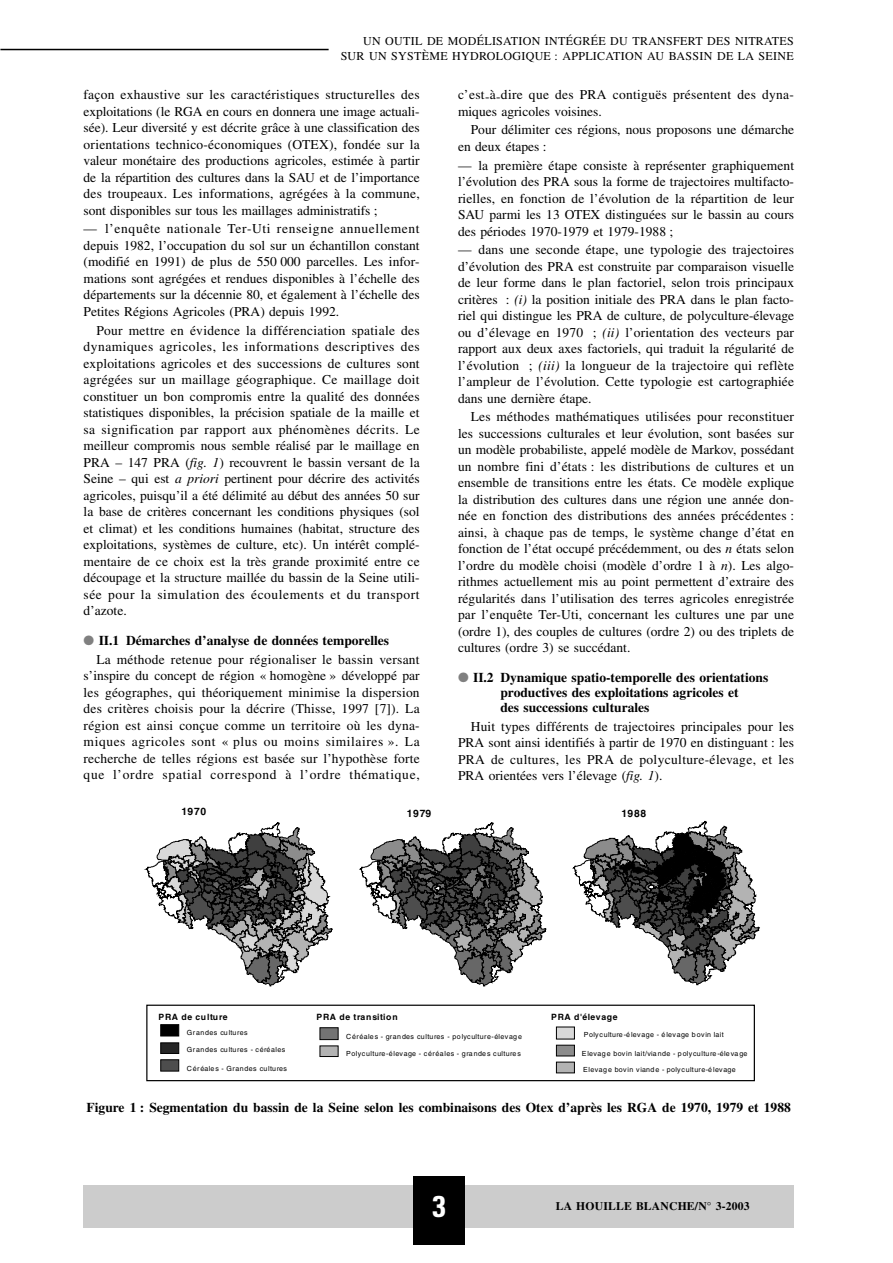
<style>
.page{position:relative;width:893px;height:1263px;background:#fff}
.page>*{position:absolute;margin:0;border:0;box-sizing:border-box;transform-origin:0 0}
.t1{font:700 condensed 30px "Univers";color:#fff}
.t2{font:13.5px/16.5px "Times";color:#000;text-align:justify}
.t3{font:700 13.5px/15px "Times";color:#000}
.t4{font:13.5px/18.6px "Times";letter-spacing:.02em;color:#000}
.t5{font:13.5px/16.5px "Times";letter-spacing:.025em;color:#000}
.t6{font:12px/14.4px "Times";letter-spacing:.025em;color:#000;text-align:right}
.t7{font:700 11.7px "Times";letter-spacing:.015em;color:#000}
.t8{font:700 10.35px "Helvetica";letter-spacing:.04em;color:#000}
.t9{font:700 8.7px "Helvetica";letter-spacing:.075em;color:#000}
.t10{font:7.05px "Helvetica";letter-spacing:.06em;color:#000}
.s1{font-style:italic}
.s2{color:#808080}
.s3{font-weight:700}
</style>
<div class="page">
<div style="left:84px;top:1185px;width:709px;height:42px;background:#ccc"></div>
<div style="left:413px;top:1176px;width:51px;height:68px;background:#000"></div>
<hr style="left:0;top:49px;width:328px;height:1px;background:#000">
<div style="left:160px;top:1043px;width:19px;height:11px;background:#262626;border:1px solid #000"></div>
<div style="left:160px;top:1059px;width:19px;height:12px;background:#4d4d4d;border:1px solid #000"></div>
<div style="left:160px;top:1024px;width:19px;height:12px;background:#000;border:1px solid #000"></div>
<div style="left:319px;top:1046px;width:19px;height:11px;background:#b3b3b3;border:1px solid #000"></div>
<div style="left:319px;top:1027px;width:19px;height:13px;background:#737373;border:1px solid #000"></div>
<div style="left:556px;top:1027px;width:18px;height:12px;background:#d9d9d9"></div>
<div style="left:556px;top:1062px;width:18px;height:11px;background:#b3b3b3"></div>
<div style="left:556px;top:1045px;width:18px;height:11px;background:#8c8c8c;border:1px solid #000"></div>
<div style="left:146px;top:1005px;width:609px;height:76px;border:1px solid #000"></div>
<svg style="left:359px;top:823px;width:187px;height:163px"></svg>
<svg style="left:573px;top:821px;width:186px;height:164px"></svg>
<svg style="left:145px;top:823px;width:187px;height:163px"></svg>
<p class="t6" style="left:340px;top:35px;width:454px">UN OUTIL DE MODÉLISATION INTÉGRÉE DU TRANSFERT DES NITRATES<br>SUR UN SYSTÈME HYDROLOGIQUE : APPLICATION AU BASSIN DE LA SEINE</p>
<p class="t2" style="left:84px;top:88px;width:337px">façon exhaustive sur les caractéristiques structurelles des exploitations (le RGA en cours en donnera une image actuali&shy;sée). Leur diversité y est décrite grâce à une classification des orientations technico-économiques (OTEX), fondée sur la valeur monétaire des productions agricoles, estimée à partir de la répartition des cultures dans la SAU et de l’importance des troupeaux. Les informations, agrégées à la commune, sont disponibles sur tous les maillages administratifs ;</p>
<p class="t2" style="left:84px;top:222px;width:337px">— l’enquête nationale Ter-Uti renseigne annuellement depuis 1982, l’occupation du sol sur un échantillon constant (modifié en 1991) de plus de 550 000 parcelles. Les infor&shy;mations sont agrégées et rendues disponibles à l’échelle des départements sur la décennie 80, et également à l’échelle des Petites Régions Agricoles (PRA) depuis 1992.</p>
<p class="t2" style="left:84px;top:323px;width:337px;text-indent:13px">Pour mettre en évidence la différenciation spatiale des dynamiques agricoles, les informations descriptives des exploitations agricoles et des successions de cultures sont agrégées sur un maillage géographique. Ce maillage doit constituer un bon compromis entre la qualité des données statistiques disponibles, la précision spatiale de la maille et sa signification par rapport aux phénomènes décrits. Le meilleur compromis nous semble réalisé par le maillage en PRA – 147 PRA (<span class="s1">fig. 1</span>) recouvrent le bassin versant de la Seine – qui est <span class="s1">a priori</span> pertinent pour décrire des activités agricoles, puisqu’il a été délimité au début des années 50 sur la base de critères concernant les conditions physiques (sol et climat) et les conditions humaines (habitat, structure des exploitations, systèmes de culture, etc). Un intérêt complé&shy;mentaire de ce choix est la très grande proximité entre ce découpage et la structure maillée du bassin de la Seine utili&shy;sée pour la simulation des écoulements et du transport d’azote.</p>
<p class="t4" style="left:96px;top:632px;width:325px;text-indent:-13px"><span class="s2">●</span> <span class="s3">II.1 Démarches d’analyse de données temporelles<br></span>La méthode retenue pour régionaliser le bassin versant</p>
<p class="t2" style="left:84px;top:669px;width:337px">s’inspire du concept de région « homogène » développé par les géographes, qui théoriquement minimise la dispersion des critères choisis pour la décrire (Thisse, 1997 [7]). La région est ainsi conçue comme un territoire où les dyna&shy;miques agricoles sont « plus ou moins similaires ». La recherche de telles régions est basée sur l’hypothèse forte que l’ordre spatial correspond à l’ordre thématique,</p>
<p class="t5" style="left:458px;top:88px;width:337px">c’est-à-dire que des PRA contiguës présentent des dyna&shy;miques agricoles voisines.</p>
<p class="t2" style="left:458px;top:123px;width:337px;text-indent:13px">Pour délimiter ces régions, nous proposons une démarche en deux étapes :</p>
<p class="t2" style="left:458px;top:158px;width:337px">— la première étape consiste à représenter graphiquement l’évolution des PRA sous la forme de trajectoires multifacto&shy;rielles, en fonction de l’évolution de la répartition de leur SAU parmi les 13 OTEX distinguées sur le bassin au cours des périodes 1970-1979 et 1979-1988 ;</p>
<p class="t2" style="left:458px;top:243px;width:337px">— dans une seconde étape, une typologie des trajectoires d’évolution des PRA est construite par comparaison visuelle de leur forme dans le plan factoriel, selon trois principaux critères : <span class="s1">(i)</span> la position initiale des PRA dans le plan facto&shy;riel qui distingue les PRA de culture, de polyculture-élevage ou d’élevage en 1970 ; <span class="s1">(ii)</span> l’orientation des vecteurs par rapport aux deux axes factoriels, qui traduit la régularité de l’évolution ; <span class="s1">(iii)</span> la longueur de la trajectoire qui reflète l’ampleur de l’évolution. Cette typologie est cartographiée dans une dernière étape.</p>
<p class="t2" style="left:458px;top:410px;width:337px;text-indent:13px">Les méthodes mathématiques utilisées pour reconstituer les successions culturales et leur évolution, sont basées sur un modèle probabiliste, appelé modèle de Markov, possédant un nombre fini d’états : les distributions de cultures et un ensemble de transitions entre les états. Ce modèle explique la distribution des cultures dans une région une année don&shy;née en fonction des distributions des années précédentes : ainsi, à chaque pas de temps, le système change d’état en fonction de l’état occupé précédemment, ou des <span class="s1">n</span> états selon l’ordre du modèle choisi (modèle d’ordre 1 à <span class="s1">n</span>). Les algo&shy;rithmes actuellement mis au point permettent d’extraire des régularités dans l’utilisation des terres agricoles enregistrée par l’enquête Ter-Uti, concernant les cultures une par une (ordre 1), des couples de cultures (ordre 2) ou des triplets de cultures (ordre 3) se succédant.</p>
<p class="t3" style="left:500px;top:671px;width:269px;text-indent:-42px"><span class="s2">●</span> II.2 Dynamique spatio-temporelle des orientations productives des exploitations agricoles et<br>des successions culturales</p>
<p class="t2" style="left:458px;top:719px;width:337px;text-indent:13px">Huit types différents de trajectoires principales pour les PRA sont ainsi identifiés à partir de 1970 en distinguant : les PRA de cultures, les PRA de polyculture-élevage, et les PRA orientées vers l’élevage (<span class="s1">fig. 1</span>).</p>
<p class="t8" style="left:181px;top:807px;width:26px">1970</p>
<p class="t8" style="left:407px;top:809px;width:26px">1979</p>
<p class="t8" style="left:621px;top:809px;width:26px">1988</p>
<p class="t9" style="left:158px;top:1014px;width:71px">PRA de culture</p>
<p class="t10" style="left:187px;top:1030px;width:62px">Grandes cultures</p>
<p class="t10" style="left:187px;top:1047px;width:100px">Grandes cultures - céréales</p>
<p class="t10" style="left:187px;top:1065px;width:102px">Céréales - Grandes cultures</p>
<p class="t9" style="left:316px;top:1014px;width:83px">PRA de transition</p>
<p class="t10" style="left:346px;top:1034px;width:177px">Céréales - grandes cultures - polyculture-élevage</p>
<p class="t10" style="left:346px;top:1051px;width:176px">Polyculture-élevage - céréales - grandes cultures</p>
<p class="t9" style="left:551px;top:1014px;width:68px">PRA d'élevage</p>
<p class="t10" style="left:583px;top:1032px;width:141px">Polyculture-élevage - élevage bovin lait</p>
<p class="t10" style="left:582px;top:1051px;width:167px">Elevage bovin lait/viande - polyculture-élevage</p>
<p class="t10" style="left:583px;top:1067px;width:154px">Elevage bovin viande - polyculture-élevage</p>
<p class="t3" style="left:87px;top:1102px;width:705px">Figure 1 : Segmentation du bassin de la Seine selon les combinaisons des Otex d’après les RGA de 1970, 1979 et 1988</p>
<h1 class="t1" style="left:432px;top:1196px;width:15px">3</h1>
<p class="t7" style="left:555px;top:1202px;width:195px">LA HOUILLE BLANCHE/N° 3-2003</p>
</div>
